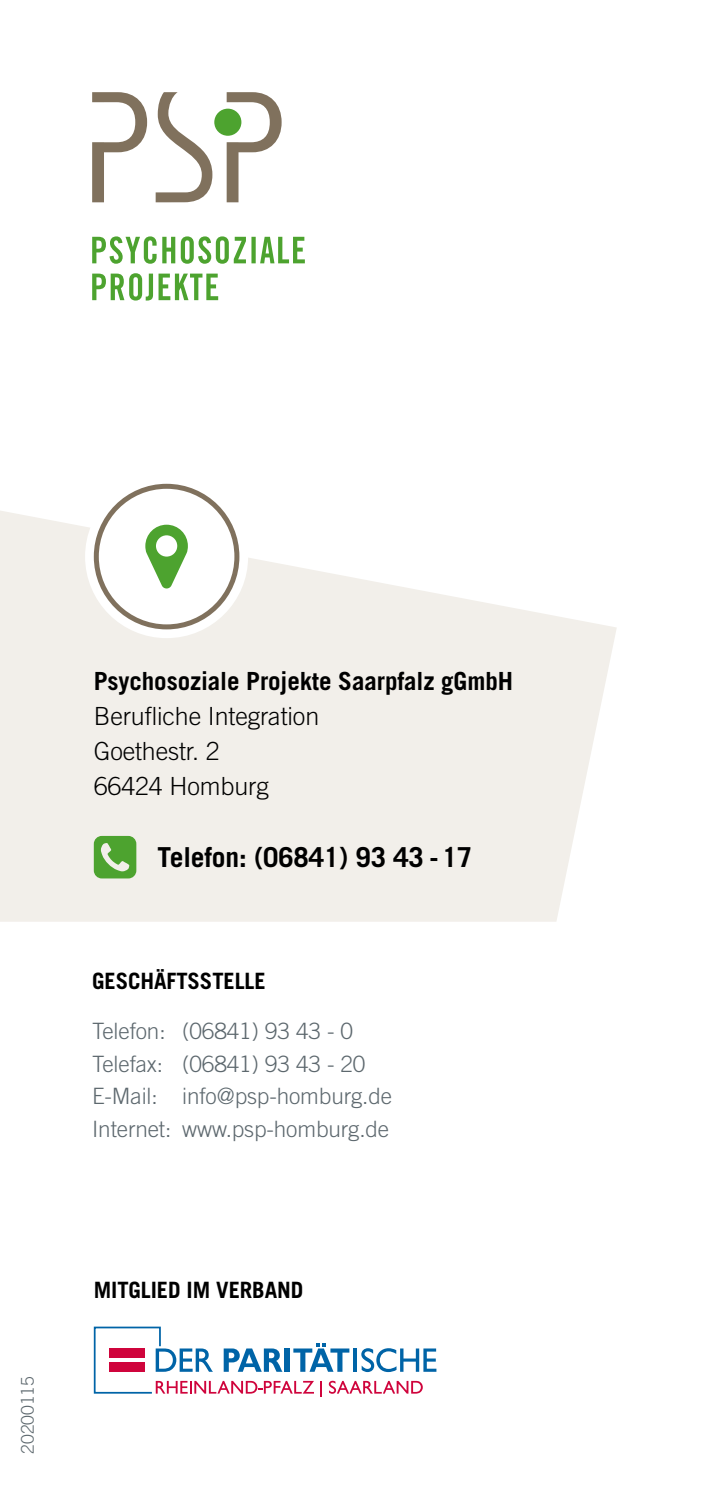
<style>
.page{position:relative;width:709px;height:1489px;background:#fff}
.page>*{position:absolute;margin:0;border:0;box-sizing:border-box;transform-origin:0 0}
.t1{font:700 27.5px "Trade Gothic LT Std";letter-spacing:-.005em;color:#000}
.t2{font:300 25px/35px "Trade Gothic LT Std";letter-spacing:-.005em;color:#000}
.t3{font:700 25px "Trade Gothic LT Std";letter-spacing:-.005em;color:#000}
.t4{font:300 22.5px/32.5px "Trade Gothic LT Std";letter-spacing:-.005em;color:#5d686e}
.t5{font:700 22.5px "Trade Gothic LT Std";letter-spacing:-.005em;color:#000}
.t6{font:300 17.5px "Trade Gothic LT Std";letter-spacing:-.005em;color:#5d686e}
</style>
<div class="page">
<svg style="left:0;top:511px;width:617px;height:410px;fill:#f2efea"></svg>
<svg style="left:85px;top:475px;width:163px;height:163px"></svg>
<div style="left:96px;top:486px;width:141px;height:141px;background:#fff;border-radius:50%"></div>
<div style="left:94px;top:484px;width:145px;height:145px;border:5px solid #80715d;border-radius:50%"></div>
<svg style="left:145px;top:524px;width:43px;height:64px"></svg>
<svg style="left:94px;top:835px;width:42px;height:43px;background:#6db153"></svg>
<svg style="left:94px;top:1326px;width:342px;height:70px"></svg>
<svg style="left:227px;top:92px;width:54px;height:110px"></svg>
<svg style="left:92px;top:92px;width:55px;height:110px"></svg>
<div style="left:214px;top:109px;width:27px;height:27px;background:#4da32f;border-radius:50%"></div>
<svg style="left:92px;top:273px;width:126px;height:27px"></svg>
<svg style="left:92px;top:236px;width:213px;height:28px"></svg>
<svg style="left:156px;top:92px;width:56px;height:110px"></svg>
<p class="t6" style="left:17px;top:1453px;width:79px;rotate:-90deg">20200115</p>
<p class="t3" style="left:94px;top:666px;width:420px">Psychosoziale Projekte Saarpfalz gGmbH</p>
<p class="t2" style="left:94px;top:698px;width:227px">Berufliche Integration<br>Goethestr. 2<br>66424 Homburg</p>
<p class="t1" style="left:158px;top:840px;width:316px">Telefon: (06841) 93 43 - 17</p>
<p class="t5" style="left:92px;top:967px;width:175px">GESCHÄFTSSTELLE</p>
<p class="t4" style="left:92px;top:1014px;width:301px">Telefon: (06841) 93 43 - 0<br>Telefax: (06841) 93 43 - 20<br>E-Mail: info@psp-homburg.de<br>Internet: www.psp-homburg.de</p>
<p class="t5" style="left:94px;top:1276px;width:211px">MITGLIED IM VERBAND</p>
</div>
